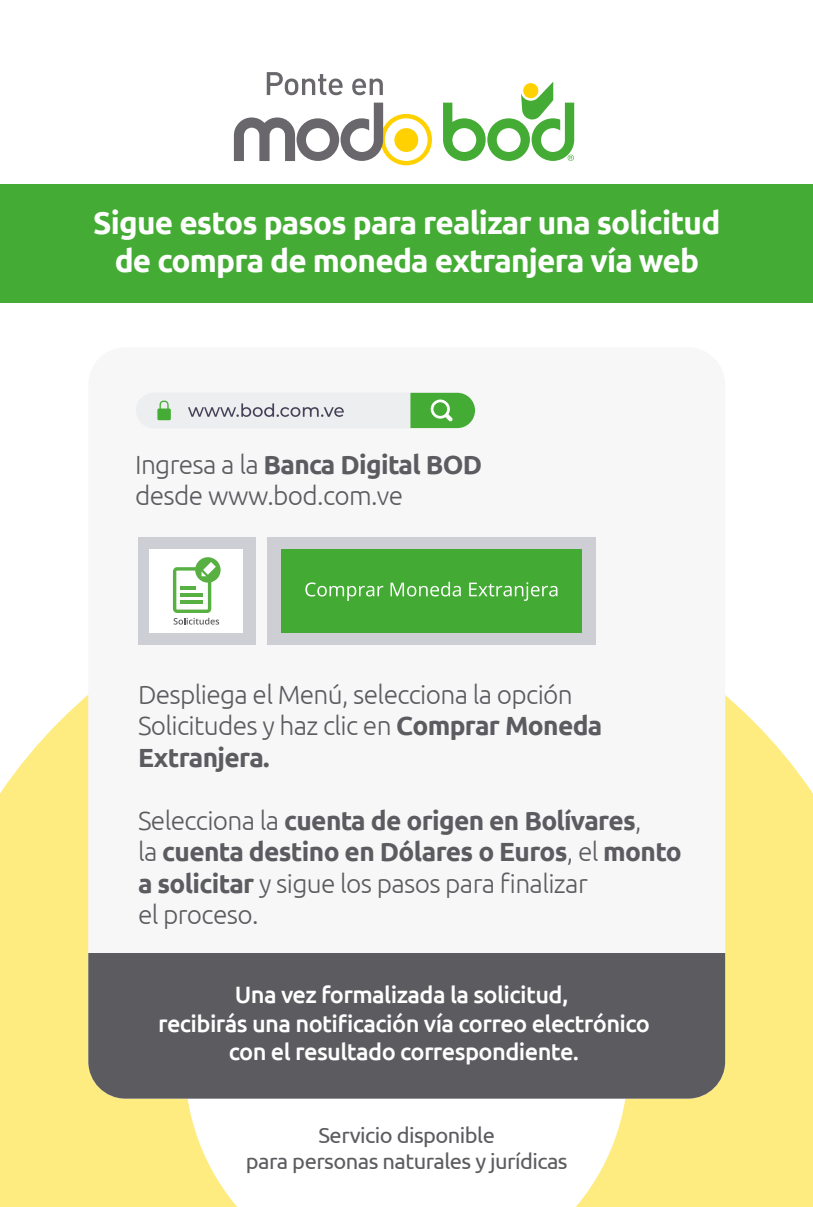
<style>
.page{position:relative;width:813px;height:1207px;background:#fff}
.page>*{position:absolute;margin:0;border:0;box-sizing:border-box;transform-origin:0 0}
.t1{font:700 31.5px/37.8px "Ubuntu";letter-spacing:-.025em;color:#fff;text-align:center}
.t2{font:300 26.25px/31.5px "Ubuntu";letter-spacing:-.025em;color:#5c5b5f}
.t3{font:700 26.25px/31.5px "Ubuntu";letter-spacing:-.025em;color:#5c5b5f}
.t4{font:500 23.62px/28.3px "Ubuntu";letter-spacing:-.025em;color:#fff;text-align:center}
.t5{font:21.88px/26.2px "Ubuntu";letter-spacing:-.025em;color:#5c5b5f;text-align:center}
.s1{font-weight:700}
.s2{font-weight:300}
</style>
<div class="page">
<svg style="left:0;top:695px;width:812px;height:511px;fill:#ffec80"></svg>
<div style="left:0;top:184px;width:812px;height:119px;background:#44ac34"></div>
<div style="left:88px;top:347px;width:636px;height:751px;background:#f7f7f8;border-radius:37px"></div>
<div style="left:136px;top:392px;width:339px;height:36px;background:#edeef0;border-radius:18px"></div>
<svg style="left:410px;top:393px;width:64px;height:35px;background:#5bb64d"></svg>
<svg style="left:188px;top:403px;width:155px;height:14px"></svg>
<svg style="left:157px;top:400px;width:14px;height:20px"></svg>
<div style="left:266px;top:537px;width:329px;height:108px;background:#cecfd4"></div>
<div style="left:281px;top:549px;width:299px;height:84px;background:#43ab34"></div>
<div style="left:138px;top:537px;width:117px;height:108px;background:#cecfd4"></div>
<div style="left:149px;top:549px;width:94px;height:84px;background:#fff"></div>
<svg style="left:305px;top:582px;width:78px;height:18px"></svg>
<svg style="left:390px;top:581px;width:70px;height:15px"></svg>
<svg style="left:469px;top:582px;width:88px;height:18px"></svg>
<div style="left:195px;top:557px;width:25px;height:25px;background:#57b041;border-radius:50%"></div>
<svg style="left:173px;top:562px;width:46px;height:62px"></svg>
<div style="left:88px;top:952px;width:636px;height:146px;background:#5c5c60"></div>
<div style="left:380px;top:114px;width:51px;height:51px;background:#ffd100;border-radius:50%"></div>
<svg style="left:234px;top:103px;width:193px;height:58px"></svg>
<svg style="left:443px;top:82px;width:131px;height:79px"></svg>
<svg style="left:266px;top:72px;width:76px;height:23px"></svg>
<svg style="left:352px;top:78px;width:30px;height:17px"></svg>
<p class="t1" style="left:93px;top:204px;width:628px">Sigue estos pasos para realizar una solicitud de compra de moneda extranjera vía web</p>
<p class="t2" style="left:135px;top:447px;width:348px">Ingresa a la <span class="s1">Banca Digital BOD </span>desde www.bod.com.ve</p>
<p class="t2" style="left:138px;top:677px;width:465px">Despliega el Menú, selecciona la opción<br>Solicitudes y haz clic en <span class="s1">Comprar Moneda<br>Extranjera.</span></p>
<p class="t3" style="left:138px;top:804px;width:545px"><span class="s2">Selecciona la</span> cuenta de origen en Bolívares<span class="s2">,<br>la</span> cuenta destino en Dólares o Euros<span class="s2">, el</span> monto a solicitar <span class="s2">y sigue los pasos para finalizar<br>el proceso.</span></p>
<p class="t4" style="left:158px;top:979px;width:493px">Una vez formalizada la solicitud,<br>recibirás una notificación vía correo electrónico con el resultado correspondiente.</p>
<p class="t5" style="left:245px;top:1121px;width:323px">Servicio disponible<br>para personas naturales y jurídicas</p>
</div>
